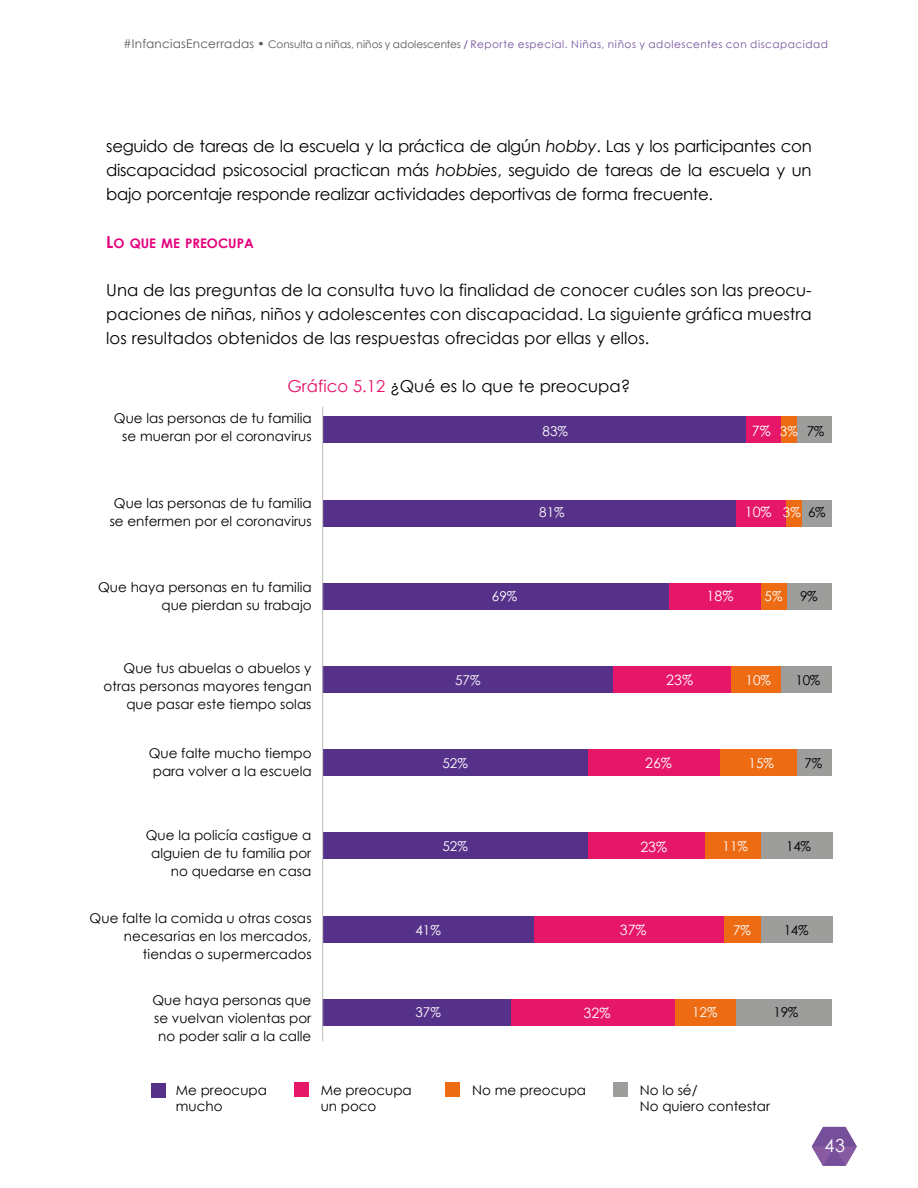
<style>
.page{position:relative;width:918px;height:1188px;background:#fff}
.page>*{position:absolute;margin:0;border:0;box-sizing:border-box;transform-origin:0 0}
.t1{font:18px "Century Gothic";color:#fff}
.t2{font:16.5px/24px "Century Gothic";color:#000;text-align:justify}
.t3{font:14.25px "Century Gothic";color:#fff}
.t4{font:13.5px/18px "Century Gothic";color:#000;text-align:right}
.t5{font:13.5px "Century Gothic";color:#fff}
.t6{font:13.2px "Century Gothic Bold SC800";color:#e6007d}
.t7{font:10.5px "Century Gothic";letter-spacing:.045em;color:#74539c}
.s1{font-size:12px;color:#575756}
.s2{color:#575756}
.s3{color:#563188}
.s4{font-style:italic}
.s5{font-size:16.5px}
.s6{color:#e60e69}
.s7{font-size:13.5px}
.s8{font-size:13.5px;color:#000}
</style>
<div class="page">
<svg style="left:812px;top:1127px;width:45px;height:39px"></svg>
<div style="left:797px;top:417px;width:35px;height:26px;background:#9d9d9c"></div>
<div style="left:781px;top:417px;width:16px;height:26px;background:#ed6b13"></div>
<div style="left:746px;top:417px;width:35px;height:26px;background:#e61669"></div>
<div style="left:323px;top:417px;width:423px;height:26px;background:#563189"></div>
<div style="left:802px;top:500px;width:30px;height:26px;background:#9d9d9c"></div>
<div style="left:786px;top:500px;width:16px;height:26px;background:#ed6b13"></div>
<div style="left:735px;top:500px;width:51px;height:26px;background:#e61669"></div>
<div style="left:323px;top:500px;width:412px;height:26px;background:#563189"></div>
<div style="left:786px;top:583px;width:46px;height:26px;background:#9d9d9c"></div>
<div style="left:761px;top:583px;width:25px;height:26px;background:#ed6b13"></div>
<div style="left:669px;top:583px;width:92px;height:26px;background:#e61669"></div>
<div style="left:323px;top:583px;width:346px;height:26px;background:#563189"></div>
<div style="left:781px;top:666px;width:51px;height:27px;background:#9d9d9c"></div>
<div style="left:730px;top:666px;width:51px;height:27px;background:#ed6b13"></div>
<div style="left:613px;top:666px;width:117px;height:27px;background:#e61669"></div>
<div style="left:323px;top:666px;width:290px;height:27px;background:#563189"></div>
<div style="left:797px;top:750px;width:35px;height:26px;background:#9d9d9c"></div>
<div style="left:720px;top:750px;width:77px;height:26px;background:#ed6b13"></div>
<div style="left:588px;top:750px;width:132px;height:26px;background:#e61669"></div>
<div style="left:323px;top:750px;width:265px;height:26px;background:#563189"></div>
<div style="left:761px;top:833px;width:71px;height:26px;background:#9d9d9c"></div>
<div style="left:705px;top:833px;width:56px;height:26px;background:#ed6b13"></div>
<div style="left:588px;top:833px;width:117px;height:26px;background:#e61669"></div>
<div style="left:323px;top:833px;width:265px;height:26px;background:#563189"></div>
<div style="left:760px;top:916px;width:72px;height:26px;background:#9d9d9c"></div>
<div style="left:724px;top:916px;width:36px;height:26px;background:#ed6b13"></div>
<div style="left:534px;top:916px;width:190px;height:26px;background:#e61669"></div>
<div style="left:323px;top:916px;width:211px;height:26px;background:#563189"></div>
<div style="left:735px;top:999px;width:97px;height:27px;background:#9d9d9c"></div>
<div style="left:674px;top:999px;width:61px;height:27px;background:#ed6b13"></div>
<div style="left:511px;top:999px;width:163px;height:27px;background:#e61669"></div>
<div style="left:323px;top:999px;width:188px;height:27px;background:#563189"></div>
<hr style="left:322px;top:407px;width:1px;height:634px;background:#bdbdbc">
<div style="left:445px;top:1082px;width:15px;height:15px;background:#ed6b13"></div>
<div style="left:613px;top:1082px;width:15px;height:15px;background:#9d9d9c"></div>
<div style="left:151px;top:1083px;width:15px;height:15px;background:#563189"></div>
<div style="left:294px;top:1082px;width:15px;height:15px;background:#e61669"></div>
<p class="t7" style="left:123px;top:38px;width:706px"><span class="s1">#InfanciasEncerradas •</span> <span class="s2">Consulta a niñas, niños y adolescentes</span> <span class="s3">/</span> Reporte especial. Niñas, niños y adolescentes con discapacidad</p>
<p class="t2" style="left:106px;top:133px;width:707px">seguido de tareas de la escuela y la práctica de algún <span class="s4">hobby</span>. Las y los participantes con discapacidad psicosocial practican más <span class="s4">hobbies</span>, seguido de tareas de la escuela y un bajo porcentaje responde realizar actividades deportivas de forma frecuente.</p>
<p class="t6" style="left:106px;top:234px;width:149px"><span class="s5">L</span>O QUE ME PREOCUPA</p>
<p class="t2" style="left:106px;top:277px;width:707px">Una de las preguntas de la consulta tuvo la finalidad de conocer cuáles son las preocu&shy;paciones de niñas, niños y adolescentes con discapacidad. La siguiente gráfica muestra los resultados obtenidos de las respuestas ofrecidas por ellas y ellos.</p>
<p class="t2" style="left:288px;top:373px;width:344px"><span class="s6">Gráfico 5.12</span> ¿Qué es lo que te preocupa?</p>
<p class="t4" style="left:114px;top:409px;width:199px">Que las personas de tu familia se mueran por el coronavirus</p>
<p class="t4" style="left:110px;top:494px;width:203px;text-align:center">Que las personas de tu familia se enfermen por el coronavirus</p>
<p class="t4" style="left:98px;top:578px;width:215px">Que haya personas en tu familia que pierdan su trabajo</p>
<p class="t4" style="left:104px;top:659px;width:210px">Que tus abuelas o abuelos y otras personas mayores tengan que pasar este tiempo solas</p>
<p class="t4" style="left:149px;top:744px;width:164px;text-align:center">Que falte mucho tiempo para volver a la escuela</p>
<p class="t4" style="left:146px;top:826px;width:167px">Que la policía castigue a alguien de tu familia por no quedarse en casa</p>
<p class="t4" style="left:89px;top:909px;width:224px">Que falte la comida u otras cosas necesarias en los mercados, tiendas o supermercados</p>
<p class="t4" style="left:153px;top:990px;width:160px;text-align:center">Que haya personas que se vuelvan violentas por no poder salir a la calle</p>
<p class="t5" style="left:543px;top:423px;width:27px">83%</p>
<p class="t3" style="left:752px;top:422px;width:74px">7% <span class="s7">3%</span> <span class="s8">7%</span></p>
<p class="t5" style="left:539px;top:504px;width:27px">81%</p>
<p class="t3" style="left:745px;top:503px;width:82px">10% <span class="s7">3%</span> <span class="s8">6%</span></p>
<p class="t5" style="left:492px;top:588px;width:27px">69%</p>
<p class="t3" style="left:707px;top:587px;width:28px">18%</p>
<p class="t5" style="left:765px;top:588px;width:19px">5%</p>
<p class="t4" style="left:800px;top:587px;width:19px">9%</p>
<p class="t5" style="left:455px;top:672px;width:27px">57%</p>
<p class="t3" style="left:666px;top:672px;width:28px">23%</p>
<p class="t5" style="left:746px;top:672px;width:27px">10%</p>
<p class="t4" style="left:796px;top:671px;width:26px">10%</p>
<p class="t5" style="left:442px;top:755px;width:27px">52%</p>
<p class="t3" style="left:645px;top:755px;width:28px">26%</p>
<p class="t5" style="left:749px;top:755px;width:27px">15%</p>
<p class="t4" style="left:805px;top:754px;width:19px">7%</p>
<p class="t5" style="left:442px;top:838px;width:27px">52%</p>
<p class="t3" style="left:640px;top:838px;width:28px">23%</p>
<p class="t5" style="left:723px;top:838px;width:27px">11%</p>
<p class="t4" style="left:786px;top:837px;width:26px">14%</p>
<p class="t5" style="left:415px;top:922px;width:27px">41%</p>
<p class="t3" style="left:620px;top:922px;width:28px">37%</p>
<p class="t5" style="left:733px;top:922px;width:19px">7%</p>
<p class="t4" style="left:784px;top:921px;width:26px">14%</p>
<p class="t5" style="left:415px;top:1004px;width:27px">37%</p>
<p class="t3" style="left:584px;top:1004px;width:28px">32%</p>
<p class="t5" style="left:692px;top:1004px;width:27px">12%</p>
<p class="t4" style="left:774px;top:1003px;width:26px">19%</p>
<p class="t4" style="left:176px;top:1082px;width:93px;line-height:16.2px;text-align:left">Me preocupa mucho</p>
<p class="t4" style="left:321px;top:1082px;width:93px;line-height:16.2px;text-align:left">Me preocupa un poco</p>
<p class="t4" style="left:472px;top:1081px;width:116px">No me preocupa</p>
<p class="t4" style="left:640px;top:1082px;width:132px;line-height:16.2px;text-align:left">No lo sé/<br>No quiero contestar</p>
<h1 class="t1" style="left:824px;top:1135px;width:22px">43</h1>
</div>
